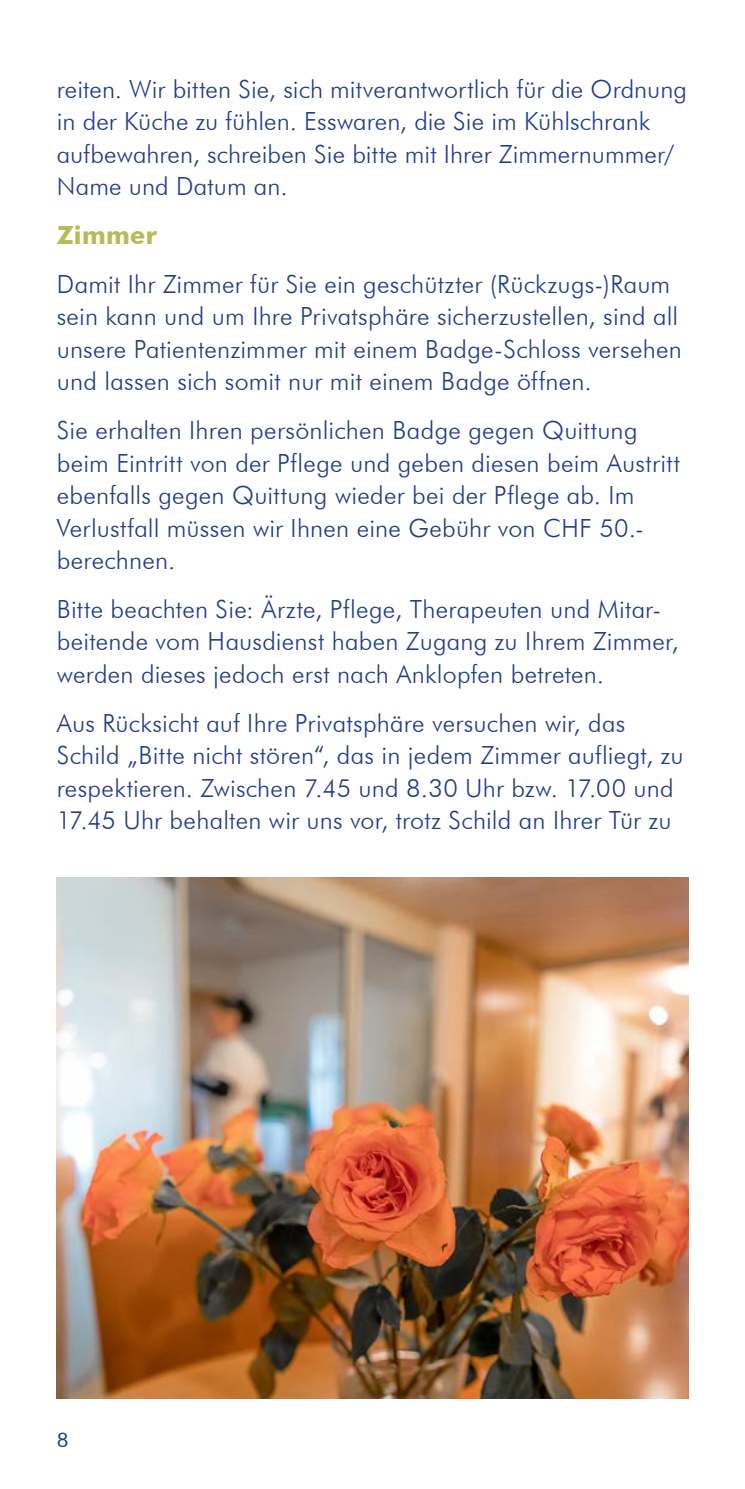
<style>
.page{position:relative;width:745px;height:1489px;background:#fff}
.page>*{position:absolute;margin:0;border:0;box-sizing:border-box;transform-origin:0 0}
.t1{font:300 25px/32.5px "Futura BT";letter-spacing:.01em;color:#213b8b}
.t2{font:700 25px "Futura BT";letter-spacing:.01em;color:#b7ba56}
.t3{font:20px "Futura BT";color:#213b8b}
</style>
<div class="page">
<img style="left:57px;top:878px;width:630px;height:520px">
<p class="t1" style="left:57px;top:72px;width:631px">reiten. Wir bitten Sie, sich mitverantwortlich für die Ordnung in der Küche zu fühlen. Esswaren, die Sie im Kühlschrank aufbewahren, schreiben Sie bitte mit Ihrer Zimmernummer/ Name und Datum an.</p>
<p class="t2" style="left:57px;top:220px;width:102px">Zimmer</p>
<p class="t1" style="left:57px;top:267px;width:626px">Damit Ihr Zimmer für Sie ein geschützter (Rückzugs-)Raum sein kann und um Ihre Privatsphäre sicherzustellen, sind all unsere Patientenzimmer mit einem Badge-Schloss versehen und lassen sich somit nur mit einem Badge öffnen.</p>
<p class="t1" style="left:57px;top:413px;width:624px">Sie erhalten Ihren persönlichen Badge gegen Quittung beim Eintritt von der Pflege und geben diesen beim Austritt ebenfalls gegen Quittung wieder bei der Pflege ab. Im Verlustfall müssen wir Ihnen eine Gebühr von CHF 50.- berechnen.</p>
<p class="t1" style="left:57px;top:592px;width:623px">Bitte beachten Sie: Ärzte, Pflege, Therapeuten und Mitar&shy;beitende vom Hausdienst haben Zugang zu Ihrem Zimmer, werden dieses jedoch erst nach Anklopfen betreten.</p>
<p class="t1" style="left:57px;top:706px;width:628px">Aus Rücksicht auf Ihre Privatsphäre versuchen wir, das Schild „Bitte nicht stören“, das in jedem Zimmer aufliegt, zu respektieren. Zwischen 7.45 und 8.30 Uhr bzw. 17.00 und 17.45 Uhr behalten wir uns vor, trotz Schild an Ihrer Tür zu</p>
<p class="t3" style="left:57px;top:1427px;width:13px">8</p>
</div>
